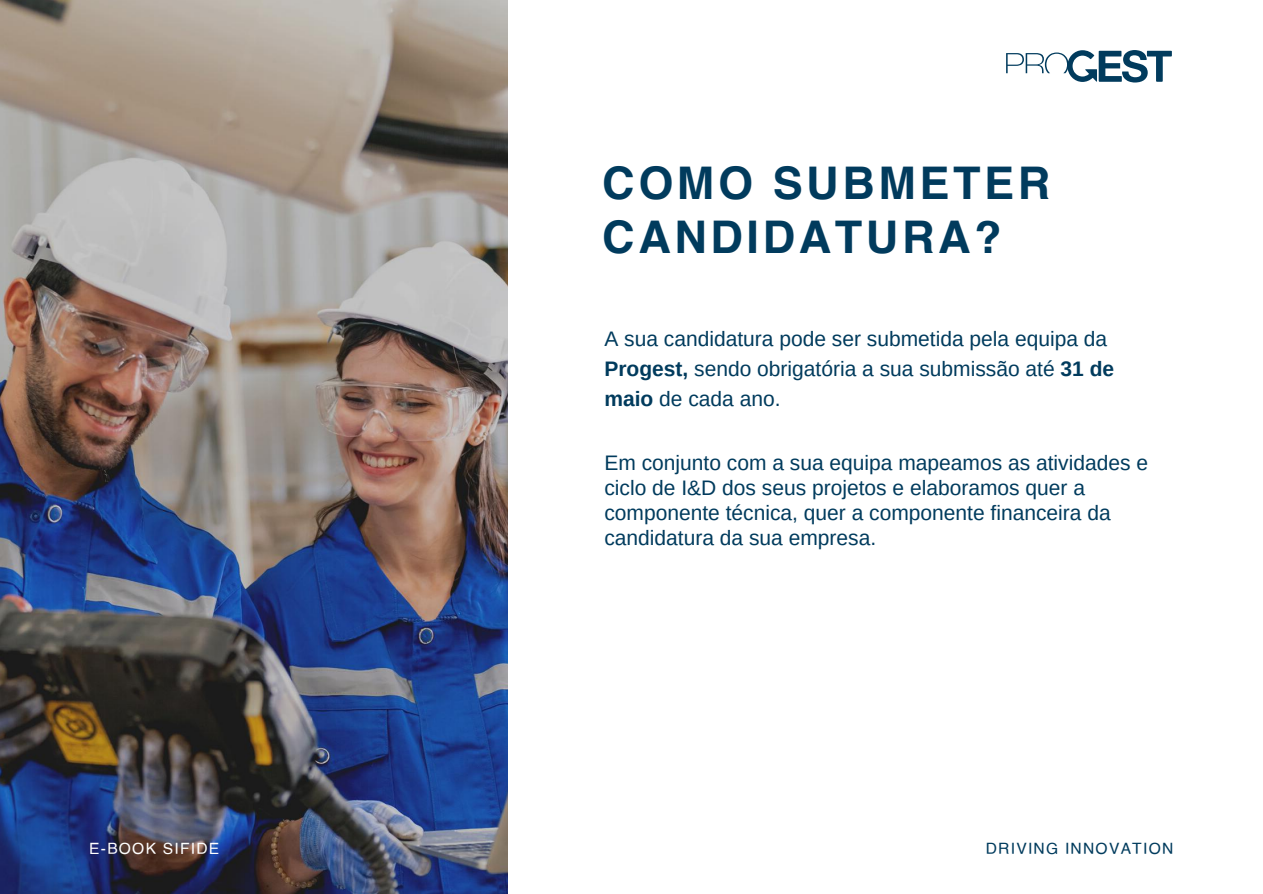
<style>
.page{position:relative;width:1263px;height:894px;background:#fff}
.page>*{position:absolute;margin:0;border:0;box-sizing:border-box;transform-origin:0 0}
.t1{font:700 45px/54px "Helvetica";letter-spacing:.08em;color:#013b5d}
.t2{font:21px/24.8px "Arimo";color:#013b5d}
.t3{font:15.6px "Helvetica";letter-spacing:.08em;color:#013b5d}
.t4{font:15.6px "Helvetica";letter-spacing:.08em;color:#fff}
.s1{font-weight:700}
</style>
<div class="page">
<img style="left:0;top:0;width:507px;height:893px">
<svg style="left:1006px;top:50px;width:166px;height:32px"></svg>
<h1 class="t1" style="left:602px;top:159px;width:450px">COMO SUBMETER<br>CANDIDATURA?</h1>
<p class="t2" style="left:604px;top:323px;width:511px;line-height:30.3px">A sua candidatura pode ser submetida pela equipa da<br><span class="s1">Progest,</span> sendo obrigatória a sua submissão até <span class="s1">31 de maio</span> de cada ano.</p>
<p class="t2" style="left:604px;top:450px;width:545px">Em conjunto com a sua equipa mapeamos as atividades e ciclo de I&amp;D dos seus projetos e elaboramos quer a componente técnica, quer a componente financeira da candidatura da sua empresa.</p>
<p class="t4" style="left:89px;top:842px;width:132px">E-BOOK SIFIDE</p>
<p class="t3" style="left:986px;top:841px;width:189px">DRIVING INNOVATION</p>
</div>
